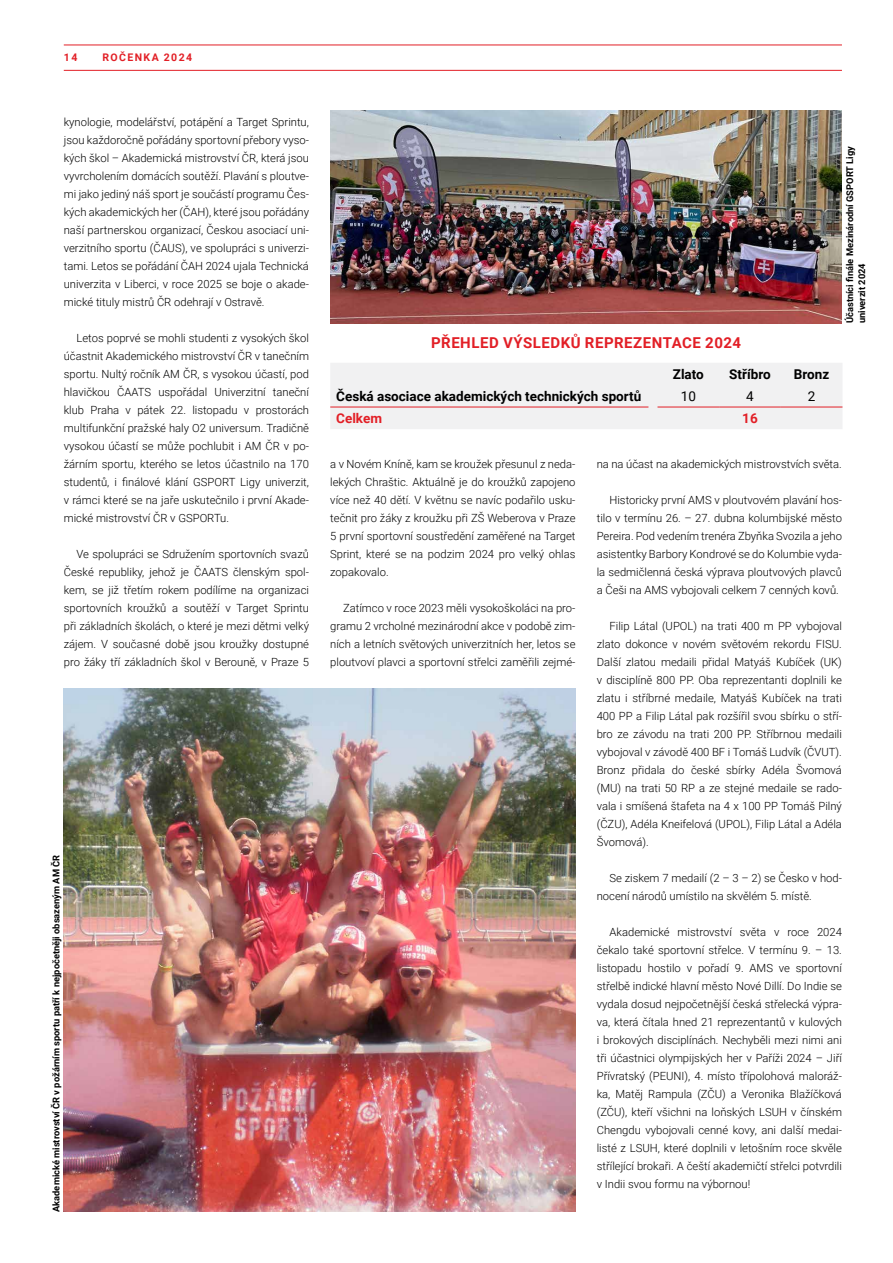
<style>
.page{position:relative;width:893px;height:1263px;background:#fff}
.page>*{position:absolute;margin:0;border:0;box-sizing:border-box;transform-origin:0 0}
.t1{font:700 15px "Roboto";letter-spacing:.035em;color:#e21f26}
.t2{font:700 13.5px "Roboto";color:#000}
.t3{font:700 13.5px "Roboto";color:#e21f26}
.t4{font:13.5px "Roboto";color:#000}
.t5{font:300 11.25px/18px "Roboto";color:#000;text-align:justify}
.t6{font:700 10.5px "Roboto";letter-spacing:.135em;color:#e21f26}
.t7{font:700 9.3px/12px "Roboto";color:#000}
</style>
<div class="page">
<hr style="left:64px;top:70px;width:778px;height:1px;background:#e21f26">
<hr style="left:64px;top:45px;width:778px;height:1px;background:#e21f26">
<img style="left:64px;top:689px;width:511px;height:523px">
<img style="left:330px;top:111px;width:512px;height:212px">
<div style="left:330px;top:363px;width:512px;height:66px;background:#f1f1f2"></div>
<hr style="left:330px;top:407px;width:318px;height:1px;background:#e21f26">
<hr style="left:657px;top:407px;width:62px;height:1px;background:#e21f26">
<hr style="left:719px;top:407px;width:62px;height:1px;background:#e21f26">
<hr style="left:781px;top:407px;width:61px;height:1px;background:#e21f26">
<p class="t6" style="left:64px;top:50px;width:15px">14</p>
<p class="t6" style="left:102px;top:50px;width:91px">ROČENKA 2024</p>
<p class="t5" style="left:64px;top:113px;width:247px">kynologie, modelářství, potápění a Target Sprintu, jsou každoročně pořádány sportovní přebory vyso&shy;kých škol – Akademická mistrovství ČR, která jsou vyvrcholením domácích soutěží. Plavání s ploutve&shy;mi jako jediný náš sport je součástí programu Čes&shy;kých akademických her (ČAH), které jsou pořádány naší partnerskou organizací, Českou asociací uni&shy;verzitního sportu (ČAUS), ve spolupráci s univerzi&shy;tami. Letos se pořádání ČAH 2024 ujala Technická univerzita v Liberci, v roce 2025 se boje o akade&shy;mické tituly mistrů ČR odehrají v Ostravě.</p>
<p class="t5" style="left:64px;top:329px;width:247px;text-indent:13px">Letos poprvé se mohli studenti z vysokých škol účastnit Akademického mistrovství ČR v tanečním sportu. Nultý ročník AM ČR, s vysokou účastí, pod hlavičkou ČAATS uspořádal Univerzitní taneční klub Praha v pátek 22. listopadu v prostorách multifunkční pražské haly O2 universum. Tradičně vysokou účastí se může pochlubit i AM ČR v po&shy;žárním sportu, kterého se letos účastnilo na 170 studentů, i finálové klání GSPORT Ligy univerzit, v rámci které se na jaře uskutečnilo i první Akade&shy;mické mistrovství ČR v GSPORTu.</p>
<p class="t5" style="left:64px;top:545px;width:247px;text-indent:13px">Ve spolupráci se Sdružením sportovních svazů České republiky, jehož je ČAATS členským spol&shy;kem, se již třetím rokem podílíme na organizaci sportovních kroužků a soutěží v Target Sprintu při základních školách, o které je mezi dětmi velký zájem. V současné době jsou kroužky dostupné pro žáky tří základních škol v Berouně, v Praze 5</p>
<p class="t7" style="left:50px;top:1212px;width:359px;rotate:-90deg">Akademické mistrovství ČR v požárním sportu patří k nejpočetněji obsazeným AM ČR</p>
<h1 class="t1" style="left:431px;top:332px;width:312px">PŘEHLED VÝSLEDKŮ REPREZENTACE 2024</h1>
<p class="t2" style="left:673px;top:365px;width:32px">Zlato</p>
<p class="t2" style="left:729px;top:365px;width:43px">Stříbro</p>
<p class="t2" style="left:794px;top:365px;width:37px">Bronz</p>
<p class="t2" style="left:336px;top:387px;width:307px">Česká asociace akademických technických sportů</p>
<p class="t4" style="left:681px;top:387px;width:17px">10</p>
<p class="t4" style="left:746px;top:387px;width:9px">4</p>
<p class="t4" style="left:808px;top:387px;width:9px">2</p>
<p class="t3" style="left:336px;top:409px;width:47px">Celkem</p>
<p class="t3" style="left:742px;top:409px;width:17px">16</p>
<p class="t7" style="left:843px;top:323px;width:178px;rotate:-90deg">Účastníci finále Mezinárodní GSPORT Ligy univerzit 2024</p>
<p class="t5" style="left:330px;top:455px;width:247px">a v Novém Kníně, kam se kroužek přesunul z neda&shy;lekých Chraštic. Aktuálně je do kroužků zapojeno více než 40 dětí. V květnu se navíc podařilo usku&shy;tečnit pro žáky z kroužku při ZŠ Weberova v Praze 5 první sportovní soustředění zaměřené na Target Sprint, které se na podzim 2024 pro velký ohlas zopakovalo.</p>
<p class="t5" style="left:330px;top:599px;width:247px;text-indent:13px">Zatímco v roce 2023 měli vysokoškoláci na pro&shy;gramu 2 vrcholné mezinárodní akce v podobě zim&shy;ních a letních světových univerzitních her, letos se ploutvoví plavci a sportovní střelci zaměřili zejmé-</p>
<p class="t5" style="left:597px;top:455px;width:247px">na na účast na akademických mistrovstvích světa.</p>
<p class="t5" style="left:597px;top:491px;width:247px;text-indent:13px">Historicky první AMS v ploutvovém plavání hos&shy;tilo v termínu 26. – 27. dubna kolumbijské město Pereira. Pod vedením trenéra Zbyňka Svozila a jeho asistentky Barbory Kondrové se do Kolumbie vyda&shy;la sedmičlenná česká výprava ploutvových plavců a Češi na AMS vybojovali celkem 7 cenných kovů.</p>
<p class="t5" style="left:597px;top:617px;width:247px;text-indent:13px">Filip Látal (UPOL) na trati 400 m PP vybojoval zlato dokonce v novém světovém rekordu FISU.<br>Další zlatou medaili přidal Matyáš Kubíček (UK) v disciplíně 800 PP. Oba reprezentanti doplnili ke zlatu i stříbrné medaile, Matyáš Kubíček na trati 400 PP a Filip Látal pak rozšířil svou sbírku o stří&shy;bro ze závodu na trati 200 PP. Stříbrnou medaili vybojoval v závodě 400 BF i Tomáš Ludvík (ČVUT).<br>Bronz přidala do české sbírky Adéla Švomová (MU) na trati 50 RP a ze stejné medaile se rado&shy;vala i smíšená štafeta na 4 x 100 PP Tomáš Pilný (ČZU), Adéla Kneifelová (UPOL), Filip Látal a Adéla Švomová).</p>
<p class="t5" style="left:597px;top:869px;width:247px;text-indent:13px">Se ziskem 7 medailí (2 – 3 – 2) se Česko v hod&shy;nocení národů umístilo na skvělém 5. místě.</p>
<p class="t5" style="left:597px;top:923px;width:247px;text-indent:13px">Akademické mistrovství světa v roce 2024 čekalo také sportovní střelce. V termínu 9. – 13. listopadu hostilo v pořadí 9. AMS ve sportovní střelbě indické hlavní město Nové Dillí. Do Indie se vydala dosud nejpočetnější česká střelecká výpra&shy;va, která čítala hned 21 reprezentantů v kulových i brokových disciplínách. Nechyběli mezi nimi ani tři účastnici olympijských her v Paříži 2024 – Jiří Přívratský (PEUNI), 4. místo třípolohová maloráž&shy;ka, Matěj Rampula (ZČU) a Veronika Blažíčková (ZČU), kteří všichni na loňských LSUH v čínském Chengdu vybojovali cenné kovy, ani další medai&shy;listé z LSUH, které doplnili v letošním roce skvěle střílející brokaři. A čeští akademičtí střelci potvrdili v Indii svou formu na výbornou!</p>
</div>
